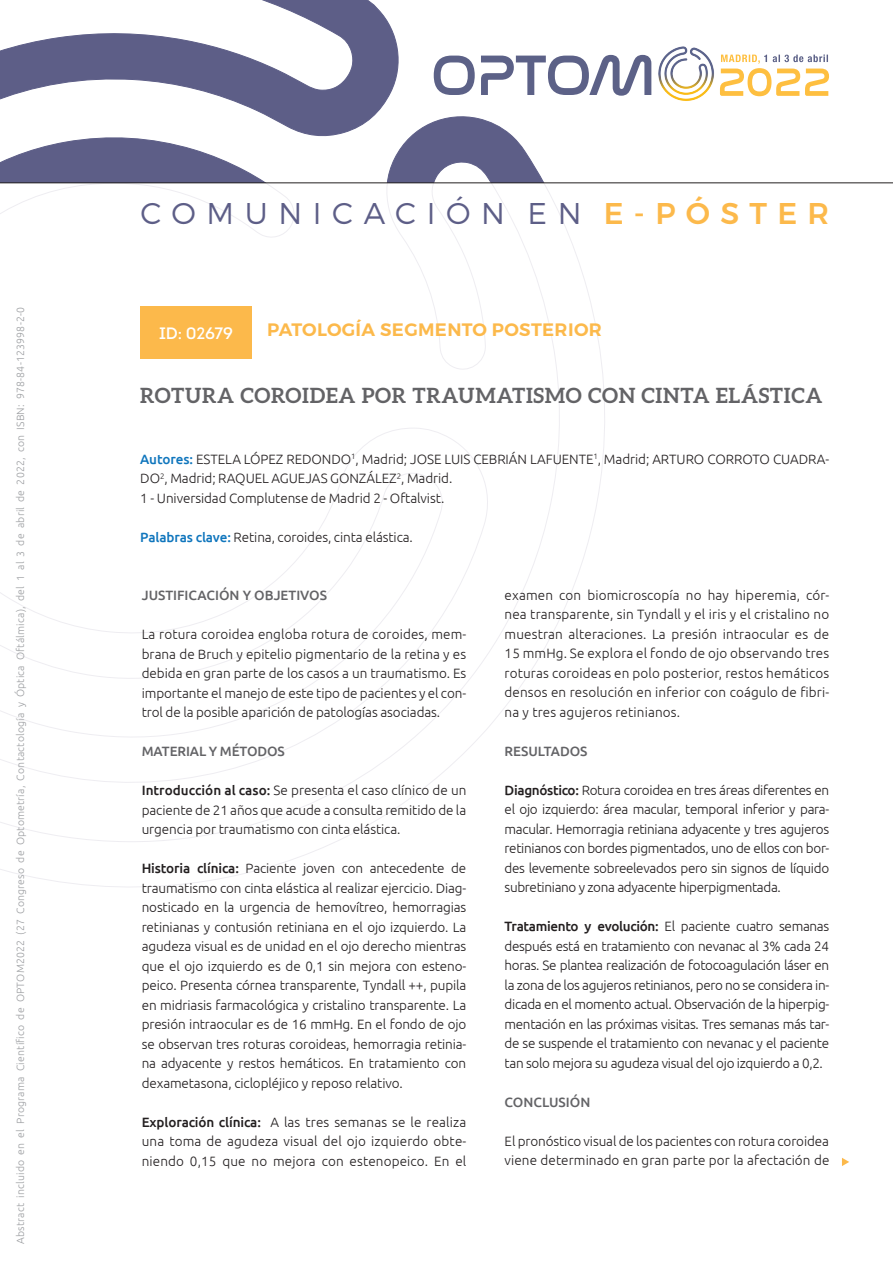
<style>
.page{position:relative;width:893px;height:1263px;background:#fff}
.page>*{position:absolute;margin:0;border:0;box-sizing:border-box;transform-origin:0 0}
.t1{font:300 30px "Montserrat";letter-spacing:.355em;color:#5d5e87}
.t2{font:700 21px "Aleo";letter-spacing:.03em;color:#636366}
.t3{font:600 18px "Montserrat";letter-spacing:.02em;color:#fcb94b}
.t4{font:16.5px "Intro";letter-spacing:-.01em;color:#fff}
.t5{font:300 13.5px/19.5px "Ubuntu";letter-spacing:-.005em;color:#231f20;text-align:justify}
.t6{font:500 13.5px "Ubuntu";color:#636366}
.t7{font:300 10.5px "Ubuntu";letter-spacing:.02em;color:#9d9fa2}
.s1{font-weight:500;color:#fcb94b}
.s2{font-weight:500;color:#1076bd}
.s3{font-weight:500}
</style>
<div class="page">
<svg style="left:0;top:0;width:609px;height:183px"></svg>
<svg style="left:0;top:184px;width:605px;height:703px"></svg>
<img style="left:651px;top:46px;width:63px;height:55px">
<svg style="left:434px;top:55px;width:217px;height:41px"></svg>
<svg style="left:720px;top:55px;width:109px;height:41px"></svg>
<hr style="left:0;top:183px;width:893px;height:1px;background:#231f20">
<div style="left:140px;top:306px;width:112px;height:53px;background:#fcb94b"></div>
<svg style="left:842px;top:1158px;width:7px;height:8px"></svg>
<p class="t7" style="left:14px;top:1244px;width:938px;rotate:-90deg">Abstract incluido en el Programa Científico de OPTOM2022 (27 Congreso de Optometría, Contactología y Óptica Oftálmica), del 1 al 3 de abril de 2022, con ISBN: 978-84-123998-2-0</p>
<h1 class="t1" style="left:140px;top:195px;width:690px">COMUNICACIÓN EN <span class="s1">E-PÓSTER</span></h1>
<p class="t4" style="left:159px;top:322px;width:75px">ID: 02679</p>
<h3 class="t3" style="left:267px;top:319px;width:336px">PATOLOGÍA SEGMENTO POSTERIOR</h3>
<h2 class="t2" style="left:140px;top:383px;width:684px">ROTURA COROIDEA POR TRAUMATISMO CON CINTA ELÁSTICA</h2>
<p class="t5" style="left:140px;top:449px;width:690px;text-align:left"><span class="s2">Autores:</span> ESTELA LÓPEZ REDONDO<sup>1</sup>, Madrid; JOSE LUIS CEBRIÁN LAFUENTE<sup>1</sup>, Madrid; ARTURO CORROTO CUADRA-<br>DO<sup>2</sup>, Madrid; RAQUEL AGUEJAS GONZÁLEZ<sup>2</sup>, Madrid.<br>1 - Universidad Complutense de Madrid 2 - Oftalvist.</p>
<p class="t5" style="left:140px;top:527px;width:274px"><span class="s2">Palabras clave:</span> Retina, coroides, cinta elástica.</p>
<p class="t6" style="left:142px;top:587px;width:187px">Justificación y objetivos</p>
<p class="t5" style="left:142px;top:624px;width:326px">La rotura coroidea engloba rotura de coroides, mem&shy;brana de Bruch y epitelio pigmentario de la retina y es debida en gran parte de los casos a un traumatismo. Es importante el manejo de este tipo de pacientes y el con&shy;trol de la posible aparición de patologías asociadas.</p>
<p class="t6" style="left:142px;top:743px;width:145px">Material y métodos</p>
<p class="t5" style="left:142px;top:780px;width:326px"><span class="s3">Introducción al caso:</span> Se presenta el caso clínico de un paciente de 21 años que acude a consulta remitido de la urgencia por traumatismo con cinta elástica.</p>
<p class="t5" style="left:142px;top:858px;width:326px"><span class="s3">Historia clínica:</span> Paciente joven con antecedente de traumatismo con cinta elástica al realizar ejercicio. Diag&shy;nosticado en la urgencia de hemovítreo, hemorragias retinianas y contusión retiniana en el ojo izquierdo. La agudeza visual es de unidad en el ojo derecho mientras que el ojo izquierdo es de 0,1 sin mejora con esteno&shy;peico. Presenta córnea transparente, Tyndall ++, pupila en midriasis farmacológica y cristalino transparente. La presión intraocular es de 16 mmHg. En el fondo de ojo se observan tres roturas coroideas, hemorragia retinia&shy;na adyacente y restos hemáticos. En tratamiento con dexametasona, ciclopléjico y reposo relativo.</p>
<p class="t5" style="left:142px;top:1112px;width:326px"><span class="s3">Exploración clínica:</span> A las tres semanas se le realiza una toma de agudeza visual del ojo izquierdo obte&shy;niendo 0,15 que no mejora con estenopeico. En el</p>
<p class="t5" style="left:505px;top:585px;width:326px">examen con biomicroscopía no hay hiperemia, cór&shy;nea transparente, sin Tyndall y el iris y el cristalino no muestran alteraciones. La presión intraocular es de 15 mmHg. Se explora el fondo de ojo observando tres roturas coroideas en polo posterior, restos hemáticos densos en resolución en inferior con coágulo de fibri&shy;na y tres agujeros retinianos.</p>
<p class="t6" style="left:505px;top:743px;width:84px">Resultados</p>
<p class="t5" style="left:505px;top:780px;width:326px"><span class="s3">Diagnóstico:</span> Rotura coroidea en tres áreas diferentes en el ojo izquierdo: área macular, temporal inferior y para&shy;macular. Hemorragia retiniana adyacente y tres agujeros retinianos con bordes pigmentados, uno de ellos con bor&shy;des levemente sobreelevados pero sin signos de líquido subretiniano y zona adyacente hiperpigmentada.</p>
<p class="t5" style="left:505px;top:916px;width:326px"><span class="s3">Tratamiento y evolución:</span> El paciente cuatro semanas después está en tratamiento con nevanac al 3% cada 24 horas. Se plantea realización de fotocoagulación láser en la zona de los agujeros retinianos, pero no se considera in&shy;dicada en el momento actual. Observación de la hiperpig&shy;mentación en las próximas visitas. Tres semanas más tar&shy;de se suspende el tratamiento con nevanac y el paciente tan solo mejora su agudeza visual del ojo izquierdo a 0,2.</p>
<p class="t6" style="left:505px;top:1093px;width:87px">Conclusión</p>
<p class="t5" style="left:505px;top:1131px;width:326px">El pronóstico visual de los pacientes con rotura coroidea viene determinado en gran parte por la afectación de</p>
</div>
